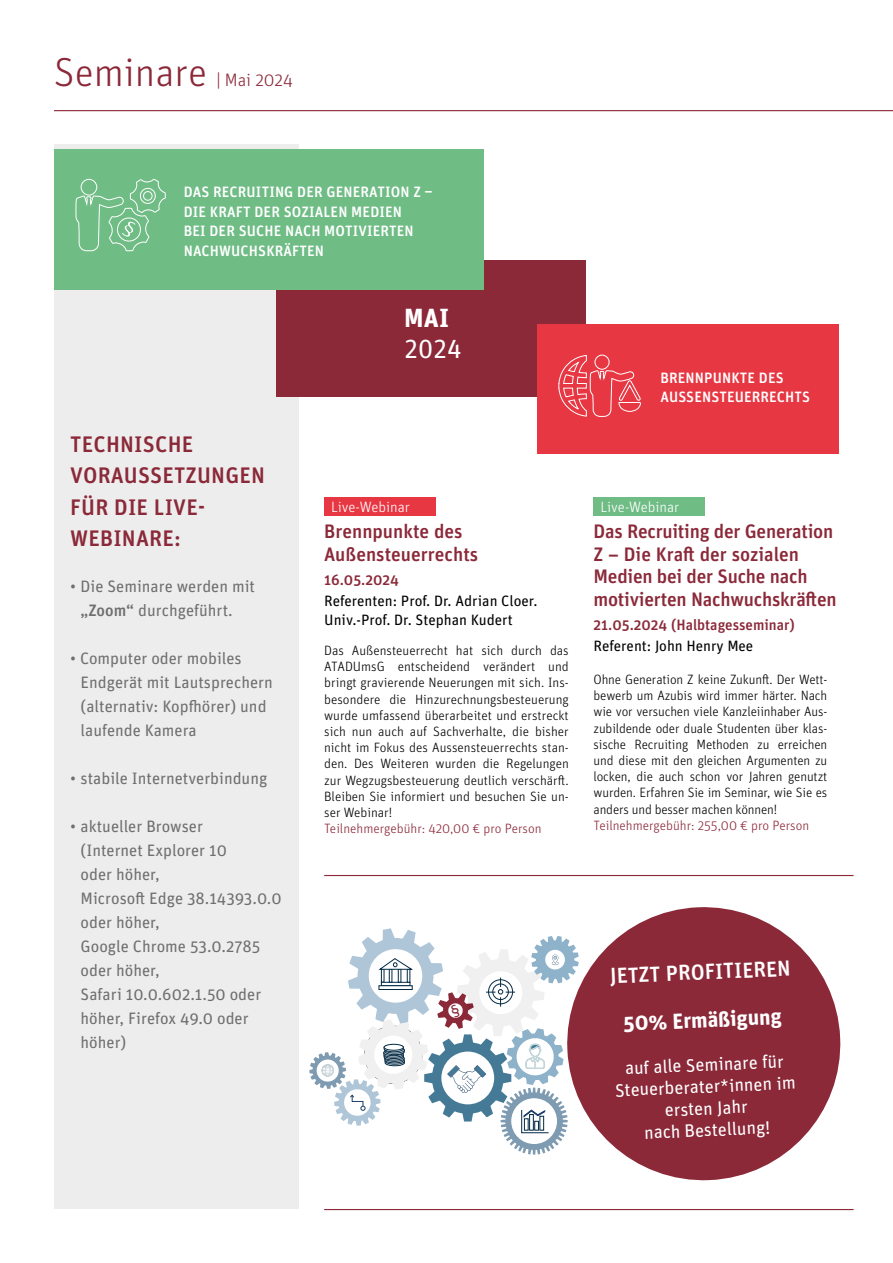
<style>
.page{position:relative;width:893px;height:1263px;background:#fff}
.page>*{position:absolute;margin:0;border:0;box-sizing:border-box;transform-origin:0 0}
.t1{font:300 40.5px "Unit Pro";color:#8b2939}
.t2{font:26.25px "Unit Pro";color:#fff}
.t3{font:700 26.25px "Unit Pro";color:#fff}
.t4{font:500 22.5px/31.5px "Unit Pro";letter-spacing:.01em;color:#8b2939}
.t5{font:500 21.75px "Unit Pro";color:#fff}
.t6{font:700 21.75px "Unit Pro";color:#fff}
.t7{font:500 19.5px/22.8px "Unit Pro";letter-spacing:-.015em;color:#8b2939}
.t8{font:18.15px/21.8px "Unit Pro";color:#fff;text-align:center}
.t9{font:300 18px "Unit Pro";color:#8b2939}
.t10{font:16.5px/24px "Unit Pro";color:#706f6f}
.t11{font:500 15px/19.5px "Unit Pro";letter-spacing:.01em;color:#fff}
.t12{font:15px/19.5px "Unit Pro";color:#000}
.t13{font:500 15px "Unit Pro";color:#8b2939}
.t14{font:300 15px "Unit Pro";color:#fff}
.t15{font:300 13.5px/16.2px "Unit Pro";letter-spacing:-.01em;color:#000;text-align:justify}
.t16{font:300 13.5px "Unit Pro";color:#8b2939}
.s1{font-weight:500}
</style>
<div class="page">
<div style="left:54px;top:145px;width:245px;height:1064px;background:#ededed"></div>
<svg style="left:582px;top:907px;width:259px;height:274px;fill:#8b2939"></svg>
<div style="left:324px;top:497px;width:112px;height:19px;background:#e73743"></div>
<div style="left:276px;top:260px;width:310px;height:136px;background:#8b2939"></div>
<div style="left:54px;top:149px;width:429px;height:140px;background:#6fbc85"></div>
<div style="left:537px;top:324px;width:302px;height:130px;background:#e73743"></div>
<hr style="left:54px;top:110px;width:839px;height:1px;background:#8b2939">
<div style="left:593px;top:497px;width:112px;height:19px;background:#6fbc85"></div>
<svg style="left:558px;top:355px;width:83px;height:62px"></svg>
<svg style="left:75px;top:144px;width:91px;height:146px"></svg>
<div style="left:143px;top:191px;width:10px;height:10px;border:1px solid #fff;border-radius:50%"></div>
<hr style="left:324px;top:875px;width:530px;height:1px;background:#8b2939">
<hr style="left:324px;top:1209px;width:530px;height:1px;background:#8b2939">
<svg style="left:309px;top:928px;width:273px;height:226px"></svg>
<h1 class="t1" style="left:54px;top:46px;width:155px">Seminare</h1>
<h3 class="t9" style="left:216px;top:68px;width:78px">| Mai 2024</h3>
<p class="t11" style="left:184px;top:182px;width:251px">DAS RECRUITING DER GENERATION Z –<br>DIE KRAFT DER SOZIALEN MEDIEN<br>BEI DER SUCHE NACH MOTIVIERTEN<br>NACHWUCHSKRÄFTEN</p>
<h3 class="t4" style="left:70px;top:427px;width:196px">TECHNISCHE<br>VORAUSSETZUNGEN<br>FÜR DIE LIVE-<br>WEBINARE:</h3>
<p class="t10" style="left:81px;top:573px;width:176px;text-indent:-10px">• Die Seminare werden mit <span class="s1">„Zoom“</span> durchgeführt.</p>
<p class="t10" style="left:81px;top:645px;width:194px;text-indent:-10px">• Computer oder mobiles<br>Endgerät mit Lautsprechern (alternativ: Kopfhörer) und laufende Kamera</p>
<p class="t10" style="left:70px;top:765px;width:199px">• stabile Internetverbindung</p>
<p class="t10" style="left:81px;top:813px;width:203px;text-indent:-10px">• aktueller Browser<br>(Internet Explorer 10<br>oder höher,<br>Microsoft Edge 38.14393.0.0 oder höher,<br>Google Chrome 53.0.2785 oder höher,<br>Safari 10.0.602.1.50 oder höher, Firefox 49.0 oder höher)</p>
<h2 class="t3" style="left:404px;top:299px;width:47px">MAI</h2>
<h2 class="t2" style="left:404px;top:331px;width:59px">2024</h2>
<p class="t14" style="left:331px;top:497px;width:80px">Live-Webinar</p>
<h3 class="t7" style="left:324px;top:518px;width:156px;line-height:23.4px">Brennpunkte des<br>Außensteuerrechts</h3>
<p class="t13" style="left:324px;top:569px;width:76px">16.05.2024</p>
<p class="t12" style="left:324px;top:590px;width:215px">Referenten: Prof. Dr. Adrian Cloer.<br>Univ.-Prof. Dr. Stephan Kudert</p>
<p class="t15" style="left:324px;top:642px;width:246px">Das Außensteuerrecht hat sich durch das ATADUmsG entscheidend verändert und bringt gravierende Neuerungen mit sich. Ins&shy;besondere die Hinzurechnungsbesteuerung wurde umfassend überarbeitet und erstreckt sich nun auch auf Sachverhalte, die bisher nicht im Fokus des Aussensteuerrechts stan&shy;den. Des Weiteren wurden die Regelungen zur Wegzugsbesteuerung deutlich verschärft.<br>Bleiben Sie informiert und besuchen Sie un&shy;ser Webinar!</p>
<p class="t16" style="left:324px;top:820px;width:219px">Teilnehmergebühr: 420,00 € pro Person</p>
<p class="t11" style="left:660px;top:367px;width:151px">BRENNPUNKTE DES<br>AUSSENSTEUERRECHTS</p>
<p class="t14" style="left:600px;top:497px;width:80px">Live-Webinar</p>
<h3 class="t7" style="left:593px;top:518px;width:245px">Das Recruiting der Generation<br>Z – Die Kraft der sozialen<br>Medien bei der Suche nach motivierten Nachwuchskräften</h3>
<p class="t13" style="left:593px;top:614px;width:203px">21.05.2024 (Halbtagesseminar)</p>
<p class="t12" style="left:593px;top:635px;width:161px">Referent: John Henry Mee</p>
<p class="t15" style="left:593px;top:671px;width:235px">Ohne Generation Z keine Zukunft. Der Wett&shy;bewerb um Azubis wird immer härter. Nach wie vor versuchen viele Kanzleiinhaber Aus&shy;zubildende oder duale Studenten über klas&shy;sische Recruiting Methoden zu erreichen und diese mit den gleichen Argumenten zu locken, die auch schon vor Jahren genutzt wurden. Erfahren Sie im Seminar, wie Sie es anders und besser machen können!</p>
<p class="t16" style="left:593px;top:816px;width:217px">Teilnehmergebühr: 255,00 € pro Person</p>
<h3 class="t5" style="left:609px;top:961px;width:182px;rotate:-3deg">JETZT PROFITIEREN</h3>
<h3 class="t6" style="left:622px;top:1008px;width:160px;rotate:-3deg">50% Ermäßigung</h3>
<h3 class="t8" style="left:613px;top:1057px;width:182px;rotate:-3deg">auf alle Seminare für<br>Steuerberater*innen im ersten Jahr<br>nach Bestellung!</h3>
</div>
